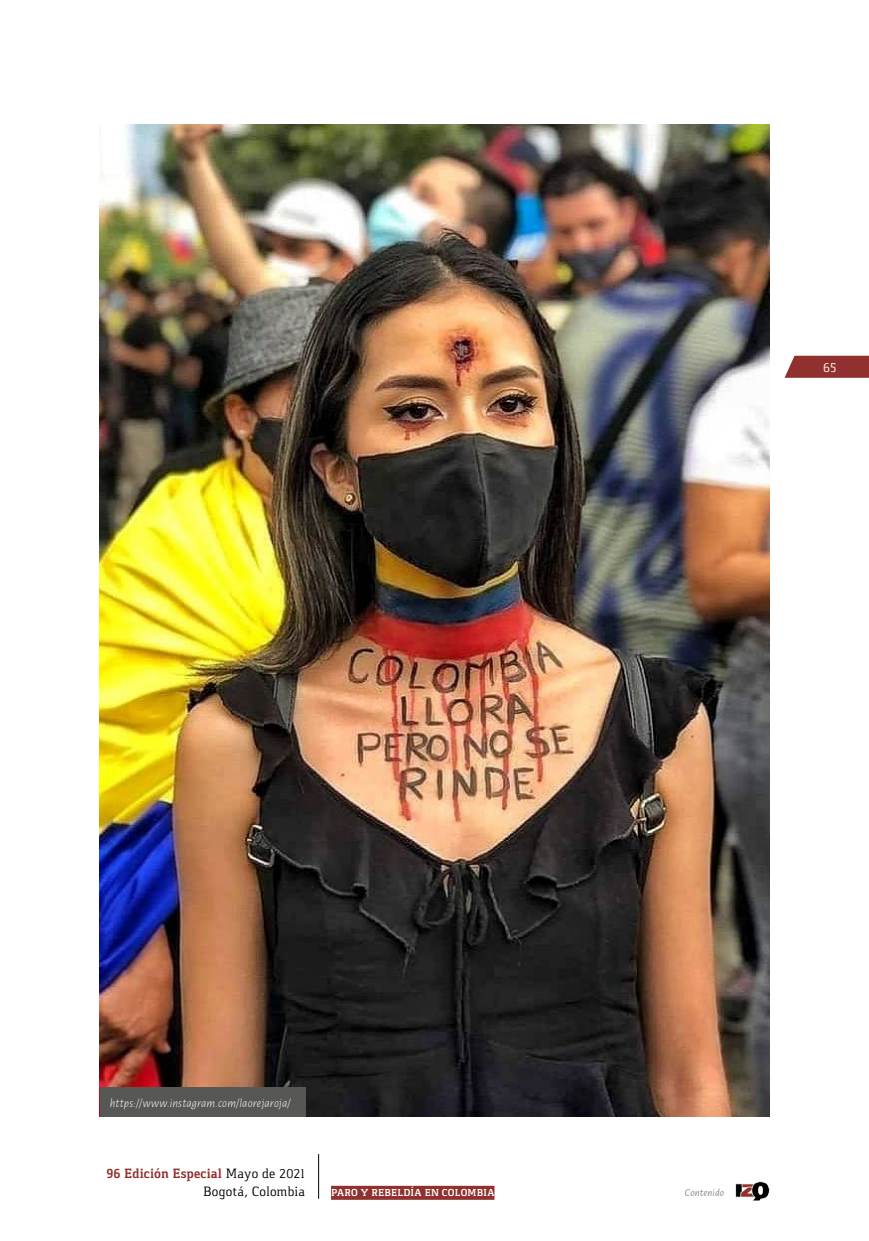
<style>
.page{position:relative;width:869px;height:1241px;background:#fff}
.page>*{position:absolute;margin:0;border:0;box-sizing:border-box;transform-origin:0 0}
.t1{font:14px/18.2px "Gaspar";letter-spacing:.005em;color:#000;text-align:right}
.t2{font:14px "Gaspar";color:#fff}
.t3{font:italic 300 12.25px "Alegreya Sans";letter-spacing:.01em;color:#fff}
.t4{font:700 10.5px "Gaspar";letter-spacing:.03em;color:#fff}
.t5{font:italic 10.5px "Alegreya Sans";letter-spacing:.015em;color:#878787}
.s1{font-weight:700;color:#90312f}
</style>
<div class="page">
<svg style="left:784px;top:356px;width:84px;height:22px"></svg>
<img style="left:99px;top:124px;width:670px;height:992px">
<div style="left:100px;top:1087px;width:205px;height:29px;background:#575756"></div>
<hr style="left:318px;top:1153px;width:1px;height:45px;background:#000">
<div style="left:331px;top:1185px;width:163px;height:14px;background:#90312f"></div>
<svg style="left:735px;top:1181px;width:34px;height:19px"></svg>
<p class="t2" style="left:822px;top:359px;width:15px">65</p>
<p class="t3" style="left:110px;top:1095px;width:182px">https://www.instagram.com/laorejaroja/</p>
<p class="t1" style="left:106px;top:1164px;width:200px"><span class="s1">96 Edición Especial</span> Mayo de 2021<br>Bogotá, Colombia</p>
<p class="t4" style="left:331px;top:1186px;width:165px">PARO Y REBELDÍA EN COLOMBIA</p>
<p class="t5" style="left:684px;top:1185px;width:41px">Contenido</p>
</div>
